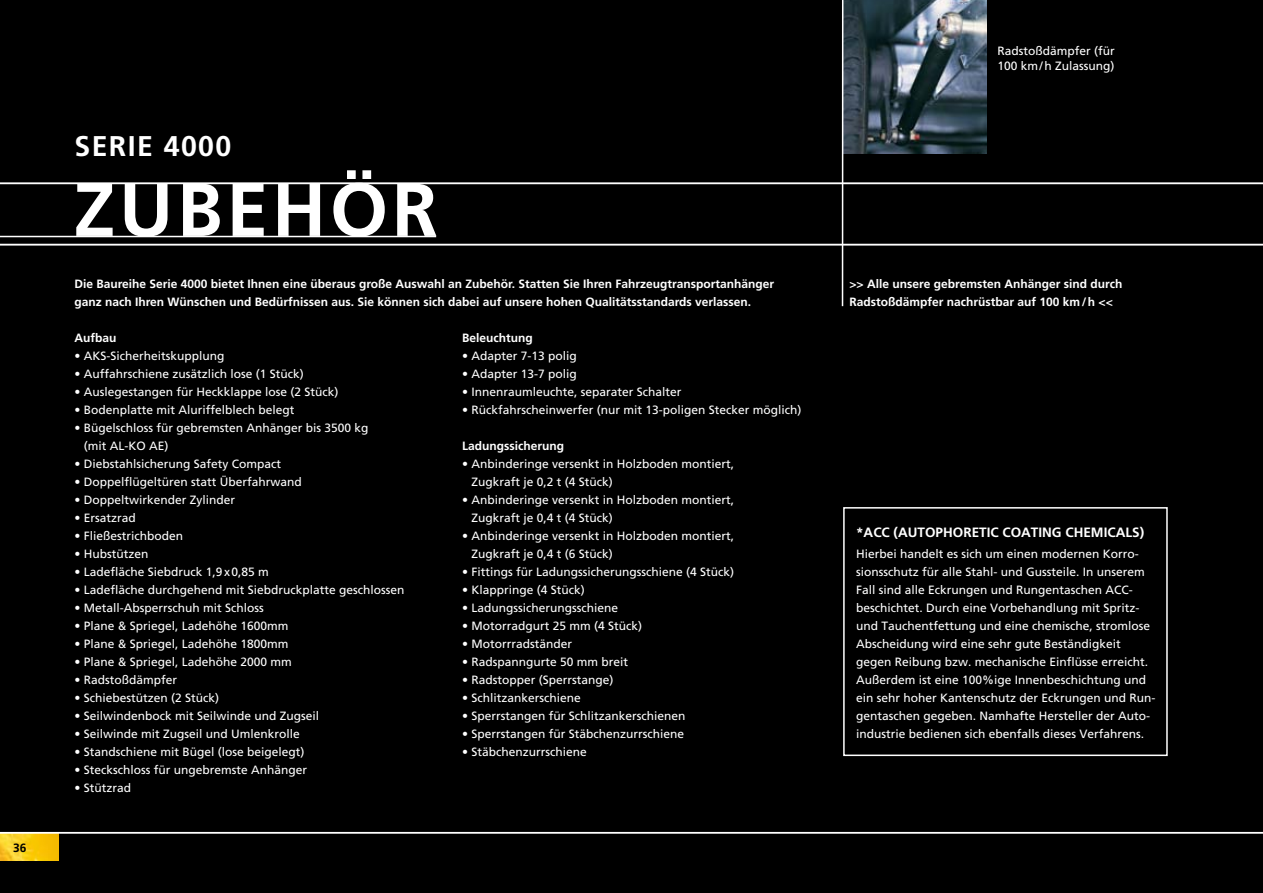
<style>
.page{position:relative;width:1263px;height:893px;background:#000}
.page>*{position:absolute;margin:0;border:0;box-sizing:border-box;transform-origin:0 0}
.t1{font:700 75px "Frutiger CE";letter-spacing:.05em;color:#fff}
.t2{font:700 28.5px "Frutiger CE";letter-spacing:.05em;color:#fff}
.t3{font:700 13.5px "Frutiger CE";color:#fff}
.t4{font:12px/18px "Frutiger CE";color:#fff}
.t5{font:700 12px/18px "Frutiger";color:#fff}
.t6{font:700 12px/18px "Frutiger CE";color:#fff}
.t7{font:700 12px "Frutiger CE";color:#000}
</style>
<div class="page">
<img style="left:0;top:833px;width:58px;height:27px">
<hr style="left:0;top:244px;width:1263px;height:1px;background:#fff">
<hr style="left:0;top:183px;width:1263px;height:1px;background:#fff">
<hr style="left:0;top:236px;width:436px;height:1px;background:#fff">
<hr style="left:0;top:832px;width:1263px;height:1px;background:#fff">
<img style="left:843px;top:0;width:143px;height:154px">
<hr style="left:842px;top:0;width:1px;height:306px;background:#fff">
<div style="left:843px;top:507px;width:325px;height:249px;background:#000;border:2px solid #fff"></div>
<p class="t7" style="left:13px;top:840px;width:15px">36</p>
<h2 class="t2" style="left:74px;top:129px;width:159px">SERIE 4000</h2>
<h1 class="t1" style="left:74px;top:165px;width:349px">Zubehör</h1>
<p class="t4" style="left:997px;top:43px;width:119px;line-height:15px">Radstoßdämpfer (für<br>100 km/h Zulassung)</p>
<p class="t5" style="left:74px;top:275px;width:701px">Die Baureihe Serie 4000 bietet Ihnen eine überaus große Auswahl an Zubehör. Statten Sie Ihren Fahrzeugtransportanhänger ganz nach Ihren Wünschen und Bedürfnissen aus. Sie können sich dabei auf unsere hohen Qualitätsstandards verlassen.</p>
<p class="t6" style="left:849px;top:275px;width:275px">&gt;&gt; Alle unsere gebremsten Anhänger sind durch<br>Radstoßdämpfer nachrüstbar auf 100 km/h &lt;&lt;</p>
<p class="t6" style="left:74px;top:329px;width:43px">Aufbau</p>
<p class="t4" style="left:74px;top:347px;width:152px">• AKS-Sicherheitskupplung</p>
<p class="t4" style="left:74px;top:365px;width:231px">• Auffahrschiene zusätzlich lose (1 Stück)</p>
<p class="t4" style="left:74px;top:383px;width:266px">• Auslegestangen für Heckklappe lose (2 Stück)</p>
<p class="t4" style="left:74px;top:401px;width:222px">• Bodenplatte mit Aluriffelblech belegt</p>
<p class="t4" style="left:84px;top:419px;width:286px;text-indent:-9px">• Bügelschloss für gebremsten Anhänger bis 3500 kg (mit AL-KO AE)</p>
<p class="t4" style="left:74px;top:455px;width:208px">• Diebstahlsicherung Safety Compact</p>
<p class="t4" style="left:74px;top:473px;width:229px">• Doppelflügeltüren statt Überfahrwand</p>
<p class="t4" style="left:74px;top:491px;width:162px">• Doppeltwirkender Zylinder</p>
<p class="t4" style="left:74px;top:509px;width:63px">• Ersatzrad</p>
<p class="t4" style="left:74px;top:527px;width:110px">• Fließestrichboden</p>
<p class="t4" style="left:74px;top:545px;width:76px">• Hubstützen</p>
<p class="t4" style="left:74px;top:563px;width:196px">• Ladefläche Siebdruck 1,9x0,85 m</p>
<p class="t4" style="left:74px;top:581px;width:332px">• Ladefläche durchgehend mit Siebdruckplatte geschlossen</p>
<p class="t4" style="left:74px;top:599px;width:191px">• Metall-Absperrschuh mit Schloss</p>
<p class="t4" style="left:74px;top:617px;width:216px">• Plane &amp; Spriegel, Ladehöhe 1600mm</p>
<p class="t4" style="left:74px;top:635px;width:216px">• Plane &amp; Spriegel, Ladehöhe 1800mm</p>
<p class="t4" style="left:74px;top:653px;width:219px">• Plane &amp; Spriegel, Ladehöhe 2000 mm</p>
<p class="t4" style="left:74px;top:671px;width:104px">• Radstoßdämpfer</p>
<p class="t4" style="left:74px;top:689px;width:146px">• Schiebestützen (2 Stück)</p>
<p class="t4" style="left:74px;top:707px;width:246px">• Seilwindenbock mit Seilwinde und Zugseil</p>
<p class="t4" style="left:74px;top:725px;width:227px">• Seilwinde mit Zugseil und Umlenkrolle</p>
<p class="t4" style="left:74px;top:743px;width:232px">• Standschiene mit Bügel (lose beigelegt)</p>
<p class="t4" style="left:74px;top:761px;width:234px">• Steckschloss für ungebremste Anhänger</p>
<p class="t4" style="left:74px;top:779px;width:58px">• Stützrad</p>
<p class="t6" style="left:462px;top:329px;width:72px">Beleuchtung</p>
<p class="t4" style="left:462px;top:347px;width:116px">• Adapter 7-13 polig</p>
<p class="t4" style="left:462px;top:365px;width:116px">• Adapter 13-7 polig</p>
<p class="t4" style="left:462px;top:383px;width:221px">• Innenraumleuchte, separater Schalter</p>
<p class="t4" style="left:462px;top:401px;width:341px">• Rückfahrscheinwerfer (nur mit 13-poligen Stecker möglich)</p>
<p class="t6" style="left:462px;top:437px;width:103px">Ladungssicherung</p>
<p class="t4" style="left:471px;top:455px;width:264px;text-indent:-9px">• Anbinderinge versenkt in Holzboden montiert,<br>Zugkraft je 0,2 t (4 Stück)</p>
<p class="t4" style="left:471px;top:491px;width:264px;text-indent:-9px">• Anbinderinge versenkt in Holzboden montiert,<br>Zugkraft je 0,4 t (4 Stück)</p>
<p class="t4" style="left:471px;top:527px;width:264px;text-indent:-9px">• Anbinderinge versenkt in Holzboden montiert,<br>Zugkraft je 0,4 t (6 Stück)</p>
<p class="t4" style="left:462px;top:563px;width:274px">• Fittings für Ladungssicherungsschiene (4 Stück)</p>
<p class="t4" style="left:462px;top:581px;width:124px">• Klappringe (4 Stück)</p>
<p class="t4" style="left:462px;top:599px;width:158px">• Ladungssicherungsschiene</p>
<p class="t4" style="left:462px;top:617px;width:182px">• Motorradgurt 25 mm (4 Stück)</p>
<p class="t4" style="left:462px;top:635px;width:112px">• Motorrradständer</p>
<p class="t4" style="left:462px;top:653px;width:168px">• Radspanngurte 50 mm breit</p>
<p class="t4" style="left:462px;top:671px;width:153px">• Radstopper (Sperrstange)</p>
<p class="t4" style="left:462px;top:689px;width:120px">• Schlitzankerschiene</p>
<p class="t4" style="left:462px;top:707px;width:225px">• Sperrstangen für Schlitzankerschienen</p>
<p class="t4" style="left:462px;top:725px;width:224px">• Sperrstangen für Stäbchenzurrschiene</p>
<p class="t4" style="left:462px;top:743px;width:126px">• Stäbchenzurrschiene</p>
<p class="t3" style="left:856px;top:524px;width:96px">*ACC (Auto phoretic</p>
<p class="t3" style="left:1002px;top:524px;width:18px">Coatin</p>
<p class="t3" style="left:1052px;top:524px;width:31px">g Chemicals</p>
<p class="t3" style="left:1140px;top:524px;width:6px">)</p>
<p class="t4" style="left:856px;top:545px;width:301px">Hierbei handelt es sich um einen modernen Korro&shy;sionsschutz für alle Stahl- und Gussteile. In unserem Fall sind alle Eckrungen und Rungentaschen ACC&shy;beschichtet. Durch eine Vorbehandlung mit Spritz&shy;und Tauchentfettung und eine chemische, stromlose Abscheidung wird eine sehr gute Beständigkeit gegen Reibung bzw. mechanische Einflüsse erreicht.<br>Außerdem ist eine 100%ige Innenbeschichtung und ein sehr hoher Kantenschutz der Eckrungen und Run&shy;gentaschen gegeben. Namhafte Hersteller der Auto&shy;industrie bedienen sich ebenfalls dieses Verfahrens.</p>
</div>
